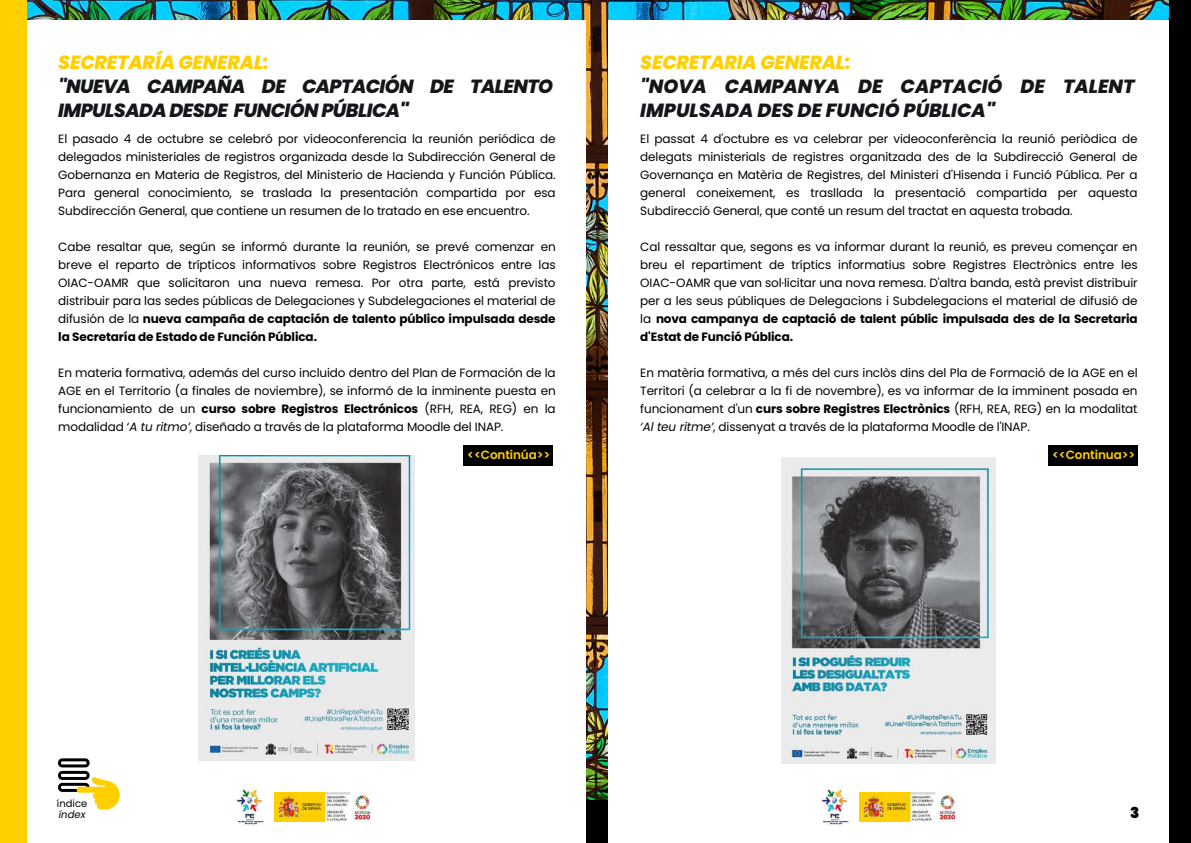
<style>
.page{position:relative;width:1191px;height:843px;background:#fff}
.page>*{position:absolute;margin:0;border:0;box-sizing:border-box;transform-origin:0 0}
.t1{font:italic 800 19px/24px "Poppins";letter-spacing:-.03em;color:#14161a}
.t2{font:italic 800 19px/24px "Poppins";color:#14161a}
.t3{font:italic 800 19px "Poppins";letter-spacing:-.01em;color:#ffcf00}
.t4{font:900 15px "Poppins";color:#000}
.t5{font:12px/18px "Poppins";letter-spacing:-.01em;color:#000;text-align:justify}
.t6{font:600 12px "Poppins";letter-spacing:-.01em;color:#ffcf00}
.t7{font:10px "Poppins";color:#000}
.t8{font:italic 10px "Poppins";color:#000}
.s1{font-weight:900}
.s2{font-weight:700}
.s3{font-style:italic}
.s4{color:#fad02c}
</style>
<div class="page">
<img style="left:27px;top:0;width:1141px;height:799px">
<div style="left:0;top:20px;width:585px;height:822px;background:#fff"></div>
<div style="left:0;top:0;width:27px;height:842px;background:#ffcf00"></div>
<div style="left:608px;top:20px;width:582px;height:822px;background:#fff"></div>
<div style="left:1168px;top:0;width:22px;height:842px;background:#000"></div>
<img style="left:859px;top:792px;width:99px;height:28px">
<img style="left:822px;top:786px;width:27px;height:38px">
<svg style="left:58px;top:758px;width:61px;height:51px"></svg>
<img style="left:274px;top:792px;width:99px;height:28px">
<img style="left:237px;top:786px;width:27px;height:38px">
<img style="left:199px;top:455px;width:216px;height:305px">
<img style="left:781px;top:457px;width:214px;height:306px">
<div style="left:463px;top:445px;width:89px;height:20px;background:#000"></div>
<div style="left:1048px;top:445px;width:89px;height:20px;background:#000"></div>
<h1 class="t3" style="left:58px;top:49px;width:212px">SECRETARÍA GENERAL:</h1>
<h1 class="t1" style="left:58px;top:74px;width:496px">"NUEVA CAMPAÑA DE CAPTACIÓN DE TALENTO<br>IMPULSADA DESDE FUNCIÓN PÚBLICA<span class="s1">"</span></h1>
<p class="t5" style="left:58px;top:130px;width:499px">El pasado 4 de octubre se celebró por videoconferencia la reunión periódica de delegados ministeriales de registros organizada desde la Subdirección General de Gobernanza en Materia de Registros, del Ministerio de Hacienda y Función Pública.<br>Para general conocimiento, se traslada la presentación compartida por esa Subdirección General, que contiene un resumen de lo tratado en ese encuentro.</p>
<p class="t5" style="left:58px;top:238px;width:499px">Cabe resaltar que, según se informó durante la reunión, se prevé comenzar en breve el reparto de trípticos informativos sobre Registros Electrónicos entre las OIAC-OAMR que solicitaron una nueva remesa. Por otra parte, está previsto distribuir para las sedes públicas de Delegaciones y Subdelegaciones el material de difusión de la <span class="s2">nueva campaña de captación de talento público impulsada desde la Secretaría de Estado de Función Pública.</span></p>
<p class="t5" style="left:58px;top:364px;width:499px">En materia formativa, además del curso incluido dentro del Plan de Formación de la AGE en el Territorio (a finales de noviembre), se informó de la inminente puesta en funcionamiento de un <span class="s2">curso sobre Registros Electrónicos</span> (RFH, REA, REG) en la modalidad ‘<span class="s3">A tu ritmo’</span>, diseñado a través de la plataforma Moodle del INAP.</p>
<h1 class="t3" style="left:640px;top:49px;width:212px">SECRETARIA GENERAL:</h1>
<h1 class="t2" style="left:640px;top:74px;width:496px">"NOVA CAMPANYA DE CAPTACIÓ DE TALENT<br>IMPULSADA DES DE FUNCIÓ PÚBLICA<span class="s1">"</span></h1>
<p class="t5" style="left:640px;top:130px;width:499px">El passat 4 d'octubre es va celebrar per videoconferència la reunió periòdica de delegats ministerials de registres organitzada des de la Subdirecció General de Governança en Matèria de Registres, del Ministeri d'Hisenda i Funció Pública. Per a general coneixement, es trasllada la presentació compartida per aquesta Subdirecció General, que conté un resum del tractat en aquesta trobada.</p>
<p class="t5" style="left:640px;top:238px;width:499px">Cal ressaltar que, segons es va informar durant la reunió, es preveu començar en breu el repartiment de tríptics informatius sobre Registres Electrònics entre les OIAC-OAMR que van sol·licitar una nova remesa. D'altra banda, està previst distribuir per a les seus públiques de Delegacions i Subdelegacions el material de difusió de la <span class="s2">nova campanya de captació de talent públic impulsada des de la Secretaria d'Estat de Funció Pública.</span></p>
<p class="t5" style="left:640px;top:364px;width:499px">En matèria formativa, a més del curs inclòs dins del Pla de Formació de la AGE en el Territori (a celebrar a la fi de novembre), es va informar de la imminent posada en funcionament d'un <span class="s2">curs sobre Registres Electrònics</span> (RFH, REA, REG) en la modalitat <span class="s3">‘Al teu ritme’</span>, dissenyat a través de la plataforma Moodle de l'INAP.</p>
<p class="t7" style="left:57px;top:795px;width:32px">índice</p>
<p class="t8" style="left:59px;top:807px;width:28px">índex</p>
<p class="t6" style="left:467px;top:446px;width:85px"><span class="s4">&lt;&lt;</span>Continúa&gt;&gt;</p>
<p class="t6" style="left:1051px;top:446px;width:85px"><span class="s4">&lt;&lt;</span>Continua&gt;&gt;</p>
<p class="t4" style="left:1130px;top:802px;width:11px">3</p>
</div>
